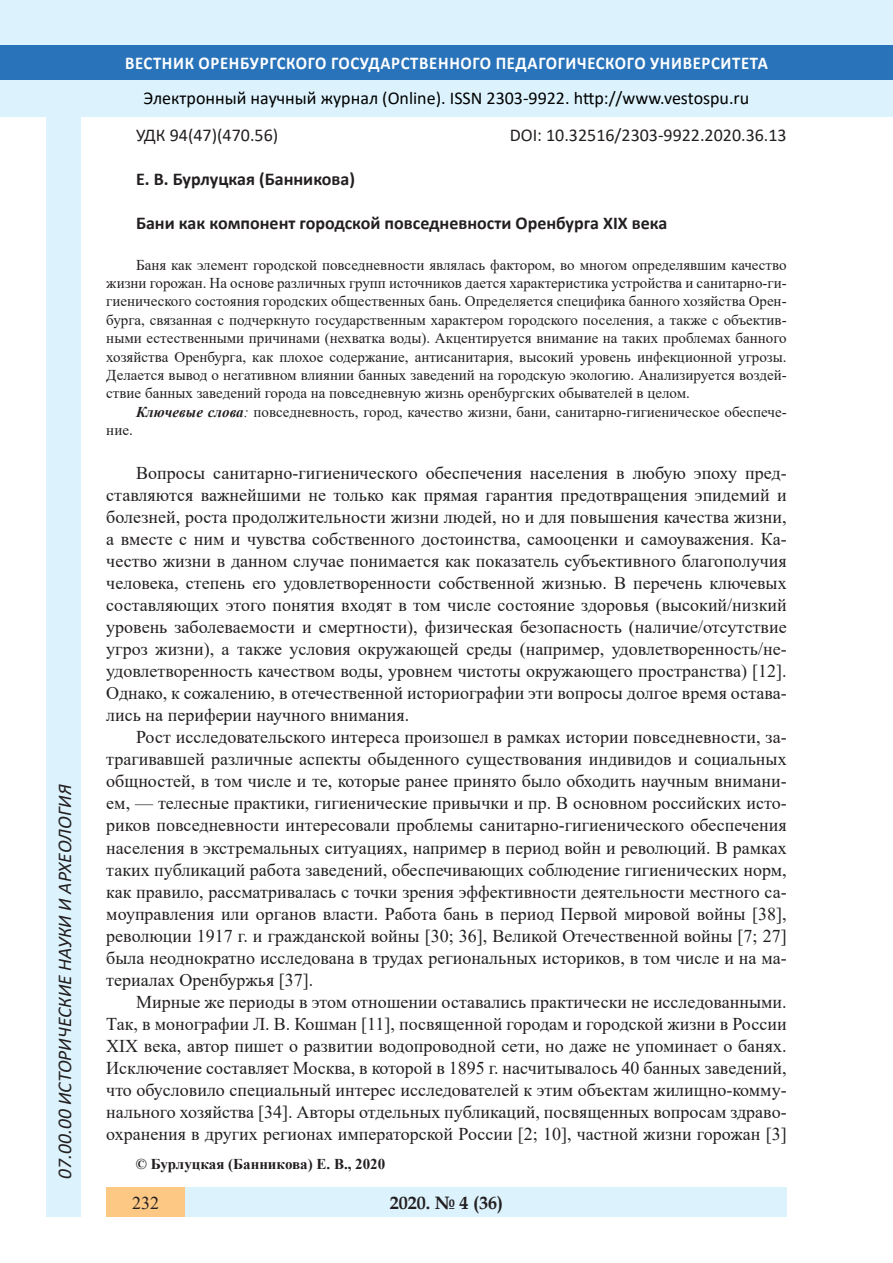
<style>
.page{position:relative;width:893px;height:1263px;background:#fff}
.page>*{position:absolute;margin:0;border:0;box-sizing:border-box;transform-origin:0 0}
.t1{font:italic 19.5px "Calibri";color:#231f20}
.Стиль2{font:18px/22px "Times New Roman";color:#231f20;text-align:justify}
.Заголовок_2{font:700 18px "Calibri";color:#231f20}
.t2{font:18px "Calibri";color:#000}
.t3{font:700 18px "Calibri";letter-spacing:.04em;color:#fff;scale:.93 1}
.Заголовок_2-2{font:18px "Calibri";color:#231f20}
.t4{font:700 18px "Book Antiqua";color:#231f20}
.литература{font:15px/18.5px "Times New Roman";color:#231f20;text-align:justify}
.Стиль2-2{font:700 15px "Times New Roman";color:#231f20}
.s1{font-weight:700;font-style:italic}
.s2{font-style:italic}
</style>
<div class="page">
<div style="left:0;top:0;width:893px;height:116px;background:#dcf2fc"></div>
<div style="left:0;top:45px;width:893px;height:34px;background:#2873ba"></div>
<div style="left:106px;top:1188px;width:681px;height:29px;background:#dcf2fc"></div>
<div style="left:106px;top:1188px;width:79px;height:29px;background:#fdc784"></div>
<div style="left:47px;top:116px;width:34px;height:1101px;background:#dcf2fc"></div>
<p class="t1" style="left:51px;top:1179px;width:395px;rotate:-90deg">07.00.00 ИСТОРИЧЕСКИЕ НАУКИ И АРХЕОЛОГИЯ</p>
<p class="t1" style="left:51px;top:1105px;width:206px;rotate:-90deg">БИОЛОГИЧЕСКИЕ НАУКИ</p>
<p class="t1" style="left:51px;top:1169px;width:11px;rotate:-90deg">3</p>
<p class="t3" style="left:125px;top:50px;width:693px">ВЕСТНИК ОРЕНБУРГСКОГО ГОСУДАРСТВЕННОГО ПЕДАГОГИЧЕСКОГО УНИВЕРСИТЕТА</p>
<p class="t2" style="left:144px;top:85px;width:607px">Электронный научный журнал (Online). ISSN 2303-9922. http://www.vestospu.ru</p>
<p class="t2" style="left:583px;top:85px;width:13px">t</p>
<p class="t2" style="left:583px;top:85px;width:13px">t</p>
<p class="Заголовок_2-2" style="left:510px;top:123px;width:278px">DOI: 10.32516/2303-9922.2020.36.13</p>
<p class="Заголовок_2-2" style="left:136px;top:123px;width:144px">УДК 94(47)(470.56)</p>
<p class="Заголовок_2" style="left:136px;top:166px;width:220px">Е. В. Бурлуцкая (Банникова)</p>
<p class="Заголовок_2" style="left:136px;top:210px;width:533px">Бани как компонент городской повседневности Оренбурга XIX века</p>
<p class="литература" style="left:106px;top:255px;width:682px;text-indent:30px">Баня как элемент городской повседневности являлась фактором, во многом определявшим качество жизни горожан. На основе различных групп источников дается характеристика устройства и санитарно-ги&shy;гиенического состояния городских общественных бань. Определяется специфика банного хозяйства Орен&shy;бурга, связанная с подчеркнуто государственным характером городского поселения, а также с объектив&shy;ными естественными причинами (нехватка воды). Акцентируется внимание на таких проблемах банного хозяйства Оренбурга, как плохое содержание, антисанитария, высокий уровень инфекционной угрозы.<br>Делается вывод о негативном влиянии банных заведений на городскую экологию. Анализируется воздей&shy;ствие банных заведений города на повседневную жизнь оренбургских обывателей в целом.</p>
<p class="литература" style="left:136px;top:402px;width:652px"><span class="s1">Ключевые слова</span><span class="s2">:</span> повседневность, город, качество жизни, бани, санитарно-гигиеническое обеспече-</p>
<p class="литература" style="left:106px;top:420px;width:28px">ние.</p>
<p class="Стиль2" style="left:106px;top:462px;width:682px;text-indent:30px">Вопросы санитарно-гигиенического обеспечения населения в любую эпоху пред&shy;ставляются важнейшими не только как прямая гарантия предотвращения эпидемий и болезней, роста продолжительности жизни людей, но и для повышения качества жизни, а вместе с ним и чувства собственного достоинства, самооценки и самоуважения. Ка&shy;чество жизни в данном случае понимается как показатель субъективного благополучия человека, степень его удовлетворенности собственной жизнью. В перечень ключевых составляющих этого понятия входят в том числе состояние здоровья (высокий/низкий уровень заболеваемости и смертности), физическая безопасность (наличие/отсутствие угроз жизни), а также условия окружающей среды (например, удовлетворенность/не&shy;удовлетворенность качеством воды, уровнем чистоты окружающего пространства) [12].<br>Однако, к сожалению, в отечественной историографии эти вопросы долгое время остава&shy;лись на периферии научного внимания.</p>
<p class="Стиль2" style="left:106px;top:726px;width:682px;text-indent:30px">Рост исследовательского интереса произошел в рамках истории повседневности, за&shy;трагивавшей различные аспекты обыденного существования индивидов и социальных общностей, в том числе и те, которые ранее принято было обходить научным внимани&shy;ем, — телесные практики, гигиенические привычки и пр. В основном российских исто&shy;риков повседневности интересовали проблемы санитарно-гигиенического обеспечения населения в экстремальных ситуациях, например в период войн и революций. В рамках таких публикаций работа заведений, обеспечивающих соблюдение гигиенических норм, как правило, рассматривалась с точки зрения эффективности деятельности местного са&shy;моуправления или органов власти. Работа бань в период Первой мировой войны [38], революции 1917 г. и гражданской войны [30; 36], Великой Отечественной войны [7; 27] была неоднократно исследована в трудах региональных историков, в том числе и на ма&shy;териалах Оренбуржья [37].</p>
<p class="Стиль2" style="left:106px;top:990px;width:682px;text-indent:30px">Мирные же периоды в этом отношении оставались практически не исследованными.<br>Так, в монографии Л. В. Кошман [11], посвященной городам и городской жизни в России XIX века, автор пишет о развитии водопроводной сети, но даже не упоминает о банях.<br>Исключение составляет Москва, в которой в 1895 г. насчитывалось 40 банных заведений, что обусловило специальный интерес исследователей к этим объектам жилищно-комму&shy;нального хозяйства [34]. Авторы отдельных публикаций, посвященных вопросам здраво&shy;охранения в других регионах императорской России [2; 10], частной жизни горожан [3]</p>
<p class="Стиль2-2" style="left:136px;top:1153px;width:251px">© Бурлуцкая (Банникова) Е. В., 2020</p>
<p class="t4" style="left:390px;top:1190px;width:115px">2020. № 4 (36)</p>
<p class="Стиль2" style="left:132px;top:1191px;width:28px">232</p>
<p class="t4" style="left:460px;top:1190px;width:10px">2</p>
<p class="t4" style="left:408px;top:1190px;width:19px">18</p>
<p class="t4" style="left:460px;top:1190px;width:39px">1 25</p>
</div>
